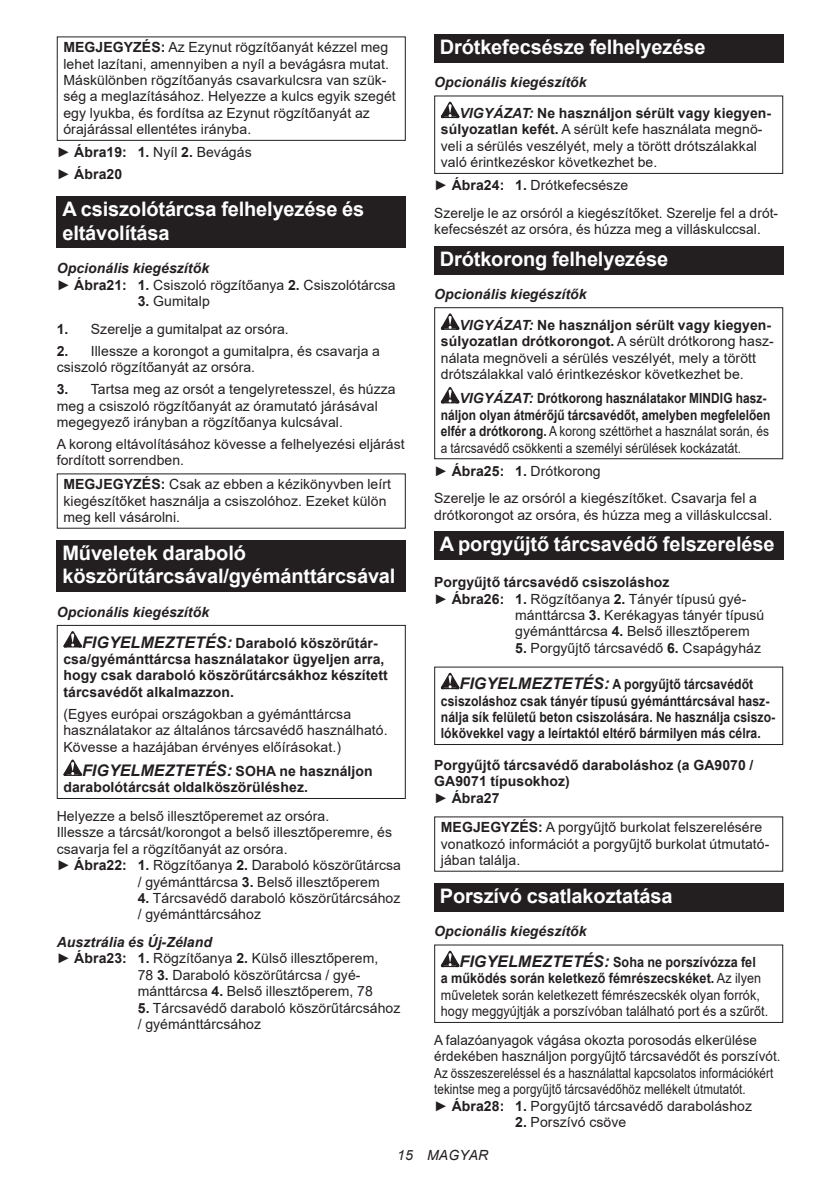
<style>
.page{position:relative;width:840px;height:1191px;background:#fff}
.page>*{position:absolute;margin:0;border:0;box-sizing:border-box;transform-origin:0 0}
.t1{font:700 20px/23.4px "Arial";letter-spacing:-.01em;color:#fff}
.t2{font:14px/16.4px "Arial";letter-spacing:.005em;color:#231f20}
.t3{font:700 14px/16.4px "Arial";letter-spacing:.005em;color:#231f20}
.t4{font:italic 700 14px/30.6px "Arial";letter-spacing:.005em;color:#231f20}
.t5{font:14px/16.4px "Arial";letter-spacing:.005em;color:#231f20;scale:.96 1}
.t6{font:700 14px/16.4px "Arial";letter-spacing:.005em;color:#231f20;scale:.85 1}
.t7{font:700 14px/16.4px "Arial";letter-spacing:.005em;color:#231f20;scale:.87 1}
.t8{font:14px/16.4px "Arial";letter-spacing:.005em;color:#231f20;scale:.9 1}
.t9{font:italic 14px "Arial";letter-spacing:.005em;color:#231f20}
.s1{font-weight:700}
.s2{font-weight:400}
.s3{font-weight:700;font-style:italic}
.s4{font-size:16px}
.s5{font-style:normal}
.s6{font-style:italic;font-size:16px}
.s7{font-style:italic}
</style>
<div class="page">
<div style="left:57px;top:36px;width:348px;height:105px;border:1px solid #231f20"></div>
<div style="left:57px;top:196px;width:348px;height:52px;background:#231f20"></div>
<div style="left:57px;top:540px;width:348px;height:52px;background:#231f20"></div>
<svg style="left:63px;top:631px;width:19px;height:16px"></svg>
<svg style="left:63px;top:759px;width:19px;height:17px"></svg>
<div style="left:57px;top:625px;width:348px;height:174px;border:1px solid #231f20"></div>
<div style="left:434px;top:34px;width:348px;height:29px;background:#231f20"></div>
<svg style="left:440px;top:102px;width:19px;height:16px"></svg>
<div style="left:434px;top:95px;width:348px;height:79px;border:1px solid #231f20"></div>
<div style="left:434px;top:246px;width:348px;height:28px;background:#231f20"></div>
<svg style="left:440px;top:313px;width:19px;height:17px"></svg>
<svg style="left:440px;top:387px;width:19px;height:16px"></svg>
<div style="left:434px;top:307px;width:348px;height:152px;border:1px solid #231f20"></div>
<div style="left:434px;top:531px;width:348px;height:28px;background:#231f20"></div>
<svg style="left:440px;top:673px;width:19px;height:16px"></svg>
<div style="left:434px;top:666px;width:348px;height:79px;border:1px solid #231f20"></div>
<div style="left:434px;top:883px;width:348px;height:28px;background:#231f20"></div>
<svg style="left:440px;top:950px;width:19px;height:17px"></svg>
<div style="left:434px;top:944px;width:348px;height:79px;border:1px solid #231f20"></div>
<p class="t2" style="left:63px;top:39px;width:334px"><span class="s1">MEGJEGYZÉS:</span> Az Ezynut rögzítőanyát kézzel meg lehet lazítani, amennyiben a nyíl a bevágásra mutat.<br>Máskülönben rögzítőanyás csavarkulcsra van szük&shy;ség a meglazításához. Helyezze a kulcs egyik szegét egy lyukba, és fordítsa az Ezynut rögzítőanyát az órajárással ellentétes irányba.</p>
<p class="t3" style="left:57px;top:141px;width:196px;line-height:22px"><span class="s2">►</span> Ábra19: 1. <span class="s2">Nyíl</span> 2. <span class="s2">Bevágás ►</span> Ábra20</p>
<h1 class="t1" style="left:62px;top:198px;width:303px">A csiszolótárcsa felhelyezése és eltávolítása</h1>
<p class="t2" style="left:57px;top:260px;width:340px"><span class="s3">Opcionális kiegészítők<br></span>► <span class="s1">Ábra21: 1.</span> Csiszoló rögzítőanya <span class="s1">2.</span> Csiszolótárcsa</p>
<p class="t2" style="left:138px;top:293px;width:73px"><span class="s1">3.</span> Gumitalp</p>
<p class="t2" style="left:57px;top:320px;width:233px"><span class="s1">1.</span> Szerelje a gumitalpat az orsóra.</p>
<p class="t2" style="left:57px;top:342px;width:324px"><span class="s1">2.</span> Illessze a korongot a gumitalpra, és csavarja a csiszoló rögzítőanyát az orsóra.</p>
<p class="t2" style="left:57px;top:381px;width:340px"><span class="s1">3.</span> Tartsa meg az orsót a tengelyretesszel, és húzza meg a csiszoló rögzítőanyát az óramutató járásával megegyező irányban a rögzítőanya kulcsával.</p>
<p class="t2" style="left:57px;top:436px;width:349px">A korong eltávolításához kövesse a felhelyezési eljárást fordított sorrendben.</p>
<p class="t2" style="left:63px;top:476px;width:329px"><span class="s1">MEGJEGYZÉS:</span> Csak az ebben a kézikönyvben leírt kiegészítőket használja a csiszolóhoz. Ezeket külön meg kell vásárolni.</p>
<h1 class="t1" style="left:62px;top:541px;width:334px">Műveletek daraboló köszörűtárcsával/gyémánttárcsával</h1>
<p class="t4" style="left:82px;top:597px;width:297px;text-indent:-25px">Opcionális kiegészítők<br><span class="s4">FIGYELMEZTETÉS:</span> <span class="s5">Daraboló köszörűtár-</span></p>
<p class="t3" style="left:63px;top:651px;width:326px">csa/gyémánttárcsa használatakor ügyeljen arra, hogy csak daraboló köszörűtárcsákhoz készített tárcsavédőt alkalmazzon.</p>
<p class="t2" style="left:63px;top:705px;width:325px">(Egyes európai országokban a gyémánttárcsa használatakor az általános tárcsavédő használható.<br>Kövesse a hazájában érvényes előírásokat.)</p>
<p class="t3" style="left:63px;top:763px;width:310px;text-indent:19px"><span class="s6">FIGYELMEZTETÉS:</span> SOHA ne használjon darabolótárcsát oldalköszörüléshez.</p>
<p class="t2" style="left:57px;top:808px;width:274px">Helyezze a belső illesztőperemet az orsóra.</p>
<p class="t2" style="left:57px;top:824px;width:337px">Illessze a tárcsát/korongot a belső illesztőperemre, és</p>
<p class="t2" style="left:57px;top:840px;width:232px">csavarja fel a rögzítőanyát az orsóra.</p>
<p class="t2" style="left:57px;top:857px;width:345px">► <span class="s1">Ábra22: 1.</span> Rögzítőanya <span class="s1">2.</span> Daraboló köszörűtárcsa</p>
<p class="t2" style="left:138px;top:873px;width:243px">/ gyémánttárcsa <span class="s1">3.</span> Belső illesztőperem</p>
<p class="t2" style="left:138px;top:889px;width:264px"><span class="s1">4.</span> Tárcsavédő daraboló köszörűtárcsához / gyémánttárcsához</p>
<p class="t4" style="left:57px;top:927px;width:157px">Ausztrália és Új-Zéland</p>
<p class="t2" style="left:57px;top:950px;width:323px">► <span class="s1">Ábra23: 1.</span> Rögzítőanya <span class="s1">2.</span> Külső illesztőperem,</p>
<p class="t2" style="left:138px;top:966px;width:224px">78 <span class="s1">3.</span> Daraboló köszörűtárcsa / gyé-</p>
<p class="t2" style="left:138px;top:983px;width:236px">mánttárcsa <span class="s1">4.</span> Belső illesztőperem, 78</p>
<p class="t2" style="left:138px;top:999px;width:264px"><span class="s1">5.</span> Tárcsavédő daraboló köszörűtárcsához / gyémánttárcsához</p>
<h1 class="t1" style="left:439px;top:36px;width:267px">Drótkefecsésze felhelyezése</h1>
<p class="t4" style="left:459px;top:68px;width:313px;text-indent:-25px">Opcionális kiegészítők<br>VIGYÁZAT: <span class="s5">Ne használjon sérült vagy kiegyen-</span></p>
<p class="t2" style="left:440px;top:121px;width:323px"><span class="s1">súlyozatlan kefét.</span> A sérült kefe használata megnö&shy;veli a sérülés veszélyét, mely a törött drótszálakkal való érintkezéskor következhet be.</p>
<p class="t2" style="left:434px;top:171px;width:345px;line-height:27.8px">► <span class="s1">Ábra24: 1.</span> Drótkefecsésze<br>Szerelje le az orsóról a kiegészítőket. Szerelje fel a drót-</p>
<p class="t2" style="left:434px;top:221px;width:328px">kefecsészét az orsóra, és húzza meg a villáskulccsal.</p>
<h1 class="t1" style="left:439px;top:247px;width:230px">Drótkorong felhelyezése</h1>
<p class="t4" style="left:459px;top:279px;width:313px;text-indent:-25px">Opcionális kiegészítők<br>VIGYÁZAT: <span class="s5">Ne használjon sérült vagy kiegyen-</span></p>
<p class="t2" style="left:440px;top:333px;width:334px"><span class="s1">súlyozatlan drótkorongot.</span> A sérült drótkorong hasz&shy;nálata megnöveli a sérülés veszélyét, mely a törött drótszálakkal való érintkezéskor következhet be.</p>
<p class="t6" style="left:440px;top:390px;width:389px;text-indent:19px"><span class="s7">VIGYÁZAT:</span> Drótkorong használatakor MINDIG hasz&shy;náljon olyan átmérőjű tárcsavédőt, amelyben megfelelően elfér a drótkorong. <span class="s2">A korong széttörhet a használat során, és a tárcsavédő csökkenti a személyi sérülések kockázatát.</span></p>
<p class="t2" style="left:434px;top:457px;width:324px;line-height:27.8px">► <span class="s1">Ábra25: 1.</span> Drótkorong<br>Szerelje le az orsóról a kiegészítőket. Csavarja fel a</p>
<p class="t2" style="left:434px;top:506px;width:339px">drótkorongot az orsóra, és húzza meg a villáskulccsal.</p>
<h1 class="t1" style="left:439px;top:532px;width:336px">A porgyűjtő tárcsavédő felszerelése</h1>
<p class="t3" style="left:434px;top:574px;width:237px">Porgyűjtő tárcsavédő csiszoláshoz</p>
<p class="t2" style="left:434px;top:590px;width:313px">► <span class="s1">Ábra26: 1.</span> Rögzítőanya <span class="s1">2.</span> Tányér típusú gyé-</p>
<p class="t2" style="left:515px;top:607px;width:250px">mánttárcsa <span class="s1">3.</span> Kerékagyas tányér típusú</p>
<p class="t2" style="left:515px;top:623px;width:236px">gyémánttárcsa <span class="s1">4.</span> Belső illesztőperem</p>
<p class="t2" style="left:515px;top:639px;width:247px"><span class="s1">5.</span> Porgyűjtő tárcsavédő <span class="s1">6.</span> Csapágyház</p>
<p class="t7" style="left:440px;top:676px;width:385px;text-indent:19px"><span class="s6">FIGYELMEZTETÉS:</span> A porgyűjtő tárcsavédőt csiszoláshoz csak tányér típusú gyémánttárcsával hasz&shy;nálja sík felületű beton csiszolására. Ne használja csiszo&shy;lókövekkel vagy a leírtaktól eltérő bármilyen más célra.</p>
<p class="t3" style="left:434px;top:757px;width:321px">Porgyűjtő tárcsavédő daraboláshoz (a GA9070 /<br>GA9071 típusokhoz)<br><span class="s2">►</span> Ábra27</p>
<p class="t2" style="left:440px;top:819px;width:330px"><span class="s1">MEGJEGYZÉS:</span> A porgyűjtő burkolat felszerelésére vonatkozó információt a porgyűjtő burkolat útmutató&shy;jában találja.</p>
<h1 class="t1" style="left:439px;top:884px;width:234px">Porszívó csatlakoztatása</h1>
<p class="t4" style="left:459px;top:916px;width:298px;text-indent:-25px">Opcionális kiegészítők<br><span class="s4">FIGYELMEZTETÉS:</span> <span class="s5">Soha ne porszívózza fel</span></p>
<p class="t8" style="left:440px;top:970px;width:365px"><span class="s1">a működés során keletkező fémrészecskéket.</span> Az ilyen műveletek során keletkezett fémrészecskék olyan forrók, hogy meggyújtják a porszívóban található port és a szűrőt.</p>
<p class="t5" style="left:434px;top:1031px;width:362px">A falazóanyagok vágása okozta porosodás elkerülése érdekében használjon porgyűjtő tárcsavédőt és porszívót.<br>Az összeszereléssel és a használattal kapcsolatos információkért tekintse meg a porgyűjtő tárcsavédőhöz mellékelt útmutatót.<br>► <span class="s1">Ábra28: 1.</span> Porgyűjtő tárcsavédő daraboláshoz</p>
<p class="t2" style="left:515px;top:1113px;width:113px"><span class="s1">2.</span> Porszívó csöve</p>
<p class="t9" style="left:397px;top:1146px;width:93px">15 MAGYAR</p>
</div>
